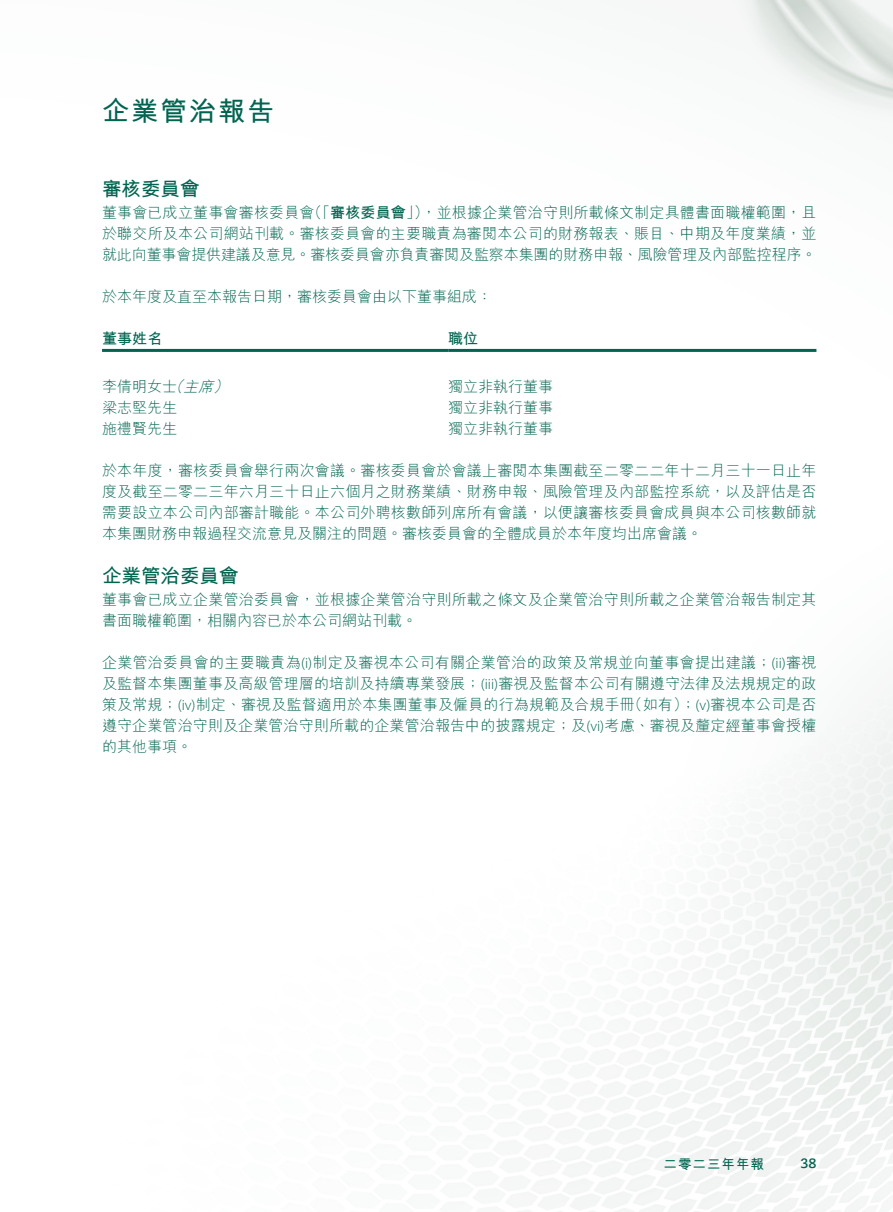
<style>
.page{position:relative;width:893px;height:1212px;background:#fff}
.page>*{position:absolute;margin:0;border:0;box-sizing:border-box;transform-origin:0 0}
.t1{font:700 27px "M Hei HK";letter-spacing:.075em;color:#006450}
.t2{font:700 19.5px "M Hei HK";color:#006450}
.t3{font:300 15px/21px "M Hei HK";letter-spacing:.01em;color:#006450}
.t4{font:700 15px "M Hei HK";letter-spacing:.005em;color:#006450}
.t5{font:italic 300 15px "M Hei HK";color:#006450}
.t6{font:700 13.5px "M Hei HK";letter-spacing:.075em;color:#006450}
.t7{font:700 13.5px "Caecilia LT Std";color:#006450}
.s1{font-weight:300}
.s2{font-style:italic}
.s3{font-family:"Myriad Pro"}
</style>
<div class="page">
<img style="left:102px;top:0;width:791px;height:1212px">
<hr style="left:102px;top:349px;width:346px;height:3px;background:#006450">
<hr style="left:448px;top:349px;width:368px;height:3px;background:#006450">
<h1 class="t1" style="left:102px;top:92px;width:174px">企業管治報告</h1>
<h2 class="t2" style="left:102px;top:175px;width:99px">審核委員會</h2>
<p class="t4" style="left:307px;top:201px;width:123px"><span class="s1">（「</span>審核委員會<span class="s1">」）</span></p>
<p class="t3" style="left:102px;top:201px;width:716px">董事會已成立董事會審核委員會<br>於聯交所及本公司網站刊載。審核委員會的主要職責為審閱本公司的財務報表、賬目、中期及年度業績，並就此向董事會提供建議及意見。審核委員會亦負責審閱及監察本集團的財務申報、風險管理及內部監控程序。</p>
<p class="t3" style="left:102px;top:285px;width:391px">於本年度及直至本報告日期，審核委員會由以下董事組成：</p>
<p class="t4" style="left:448px;top:327px;width:31px">職位</p>
<p class="t3" style="left:422px;top:201px;width:396px">，並根據企業管治守則所載條文制定具體書面職權範圍，且</p>
<p class="t4" style="left:102px;top:327px;width:61px">董事姓名</p>
<p class="t5" style="left:168px;top:379px;width:20px">（</p>
<p class="t5" style="left:213px;top:379px;width:20px">）</p>
<p class="t3" style="left:102px;top:376px;width:116px">李倩明女士<span class="s2">主席</span></p>
<p class="t3" style="left:448px;top:376px;width:106px">獨立非執行董事</p>
<p class="t3" style="left:102px;top:397px;width:76px">梁志堅先生</p>
<p class="t3" style="left:448px;top:397px;width:106px">獨立非執行董事</p>
<p class="t3" style="left:102px;top:418px;width:76px">施禮賢先生</p>
<p class="t3" style="left:102px;top:460px;width:716px;text-align:justify">於本年度，審核委員會舉行兩次會議。審核委員會於會議上審閱本集團截至二零二二年十二月三十一日止年度及截至二零二三年六月三十日止六個月之財務業績、財務申報、風險管理及內部監控系統，以及評估是否需要設立本公司內部審計職能。本公司外聘核數師列席所有會議，以便讓審核委員會成員與本公司核數師就本集團財務申報過程交流意見及關注的問題。審核委員會的全體成員於本年度均出席會議。</p>
<h2 class="t2" style="left:102px;top:562px;width:138px">企業管治委員會</h2>
<p class="t3" style="left:102px;top:589px;width:716px">董事會已成立企業管治委員會，並根據企業管治守則所載之條文及企業管治守則所載之企業管治報告制定其書面職權範圍，相關內容已於本公司網站刊載。</p>
<p class="t3" style="left:102px;top:652px;width:716px;text-align:right">企業管治委員會的主要職責為 <span class="s3">)i(</span> 制定及審視本公司有關企業管治的政策及常規並向董事會提出建議；<span class="s3">( )i i</span> 審視及監督本集團董事及高級管理層的培訓及持續專業發展；<span class="s3">(iii)</span>審視及監督本公司有關遵守法律及法規規定的政（如有）；<span class="s3">( )v</span> 審視本公司是否</p>
<p class="t3" style="left:448px;top:418px;width:106px">獨立非執行董事</p>
<p class="t3" style="left:102px;top:694px;width:716px">策及常規；<span class="s3">(iv)</span>制定、審視及監督適用於本集團董事及僱員的行為規範及合規手冊<br>遵守企業管治守則及企業管治守則所載的企業管治報告中的披露規定；及<span class="s3">(vi)</span>考慮、審視及釐定經董事會授權的其他事項。</p>
<p class="t6" style="left:664px;top:1154px;width:102px">二零二三年年報</p>
<p class="t7" style="left:800px;top:1155px;width:17px">38</p>
</div>
